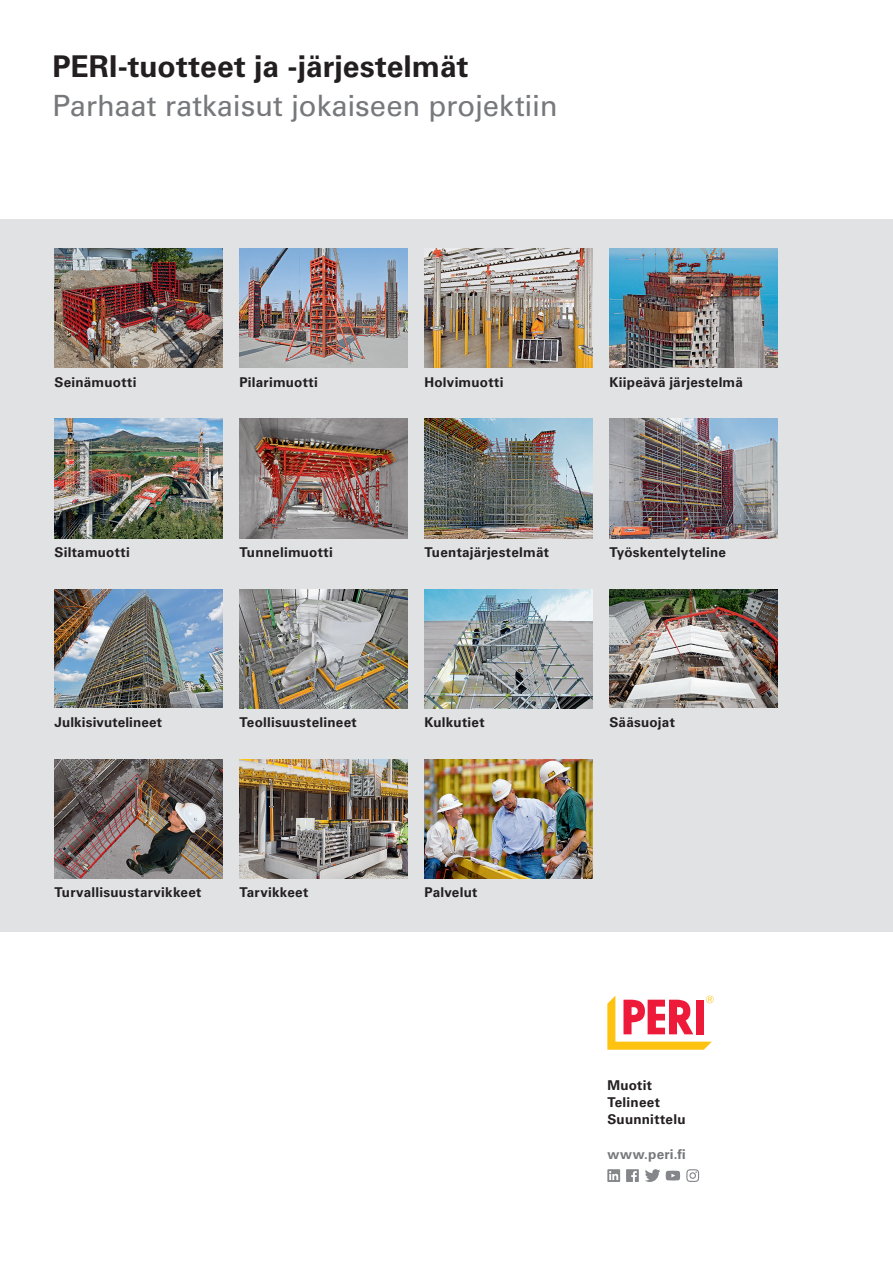
<style>
.page{position:relative;width:893px;height:1263px;background:#fff}
.page>*{position:absolute;margin:0;border:0;box-sizing:border-box;transform-origin:0 0}
.P_20pt_headline_bold{font:700 30px "Univers LT Pro";color:#231f20}
.P_19_5pt_subline_rom{font:29.25px "Univers LTCYR 55 Roman";letter-spacing:-.005em;color:#76787b}
.P_9pt_text_bold_blac{font:700 13.5px "Univers LT Pro";letter-spacing:.015em;color:#231f20}
.P_9pt_text_bold_grey{font:700 13.5px "Univers LT Pro";letter-spacing:.02em;color:#76787b}
</style>
<div class="page">
<div style="left:0;top:219px;width:893px;height:712px;background:#e1e2e4"></div>
<img style="left:55px;top:419px;width:168px;height:119px">
<img style="left:55px;top:589px;width:168px;height:119px">
<img style="left:609px;top:419px;width:168px;height:119px">
<img style="left:424px;top:419px;width:168px;height:119px">
<img style="left:240px;top:419px;width:167px;height:119px">
<img style="left:609px;top:589px;width:168px;height:119px">
<img style="left:240px;top:589px;width:167px;height:119px">
<img style="left:609px;top:249px;width:168px;height:119px">
<img style="left:240px;top:759px;width:167px;height:119px">
<img style="left:240px;top:249px;width:167px;height:119px">
<img style="left:55px;top:249px;width:168px;height:119px">
<img style="left:55px;top:759px;width:168px;height:119px">
<img style="left:424px;top:759px;width:168px;height:119px">
<img style="left:424px;top:589px;width:168px;height:119px">
<img style="left:424px;top:249px;width:168px;height:119px">
<svg style="left:645px;top:1169px;width:15px;height:13px"></svg>
<svg style="left:666px;top:1171px;width:14px;height:9px"></svg>
<svg style="left:607px;top:1169px;width:13px;height:13px"></svg>
<svg style="left:686px;top:1169px;width:13px;height:13px"></svg>
<svg style="left:626px;top:1169px;width:13px;height:13px"></svg>
<svg style="left:607px;top:996px;width:107px;height:54px"></svg>
<p class="P_20pt_headline_bold" style="left:52px;top:49px;width:418px">PERI-tuotteet ja -järjestelmät</p>
<p class="P_19_5pt_subline_rom" style="left:52px;top:85px;width:507px">Parhaat ratkaisut jokaiseen projektiin</p>
<p class="P_9pt_text_bold_blac" style="left:55px;top:374px;width:83px">Seinämuotti</p>
<p class="P_9pt_text_bold_blac" style="left:240px;top:374px;width:80px">Pilarimuotti</p>
<p class="P_9pt_text_bold_blac" style="left:424px;top:374px;width:80px">Holvimuotti</p>
<p class="P_9pt_text_bold_blac" style="left:609px;top:374px;width:135px">Kiipeävä järjestelmä</p>
<p class="P_9pt_text_bold_blac" style="left:55px;top:544px;width:77px">Siltamuotti</p>
<p class="P_9pt_text_bold_blac" style="left:240px;top:544px;width:95px">Tunnelimuotti</p>
<p class="P_9pt_text_bold_blac" style="left:424px;top:544px;width:126px">Tuentajärjestelmät</p>
<p class="P_9pt_text_bold_blac" style="left:609px;top:544px;width:118px">Työskentelyteline</p>
<p class="P_9pt_text_bold_blac" style="left:55px;top:714px;width:109px">Julkisivutelineet</p>
<p class="P_9pt_text_bold_blac" style="left:240px;top:714px;width:119px">Teollisuustelineet</p>
<p class="P_9pt_text_bold_blac" style="left:424px;top:714px;width:62px">Kulkutiet</p>
<p class="P_9pt_text_bold_blac" style="left:609px;top:714px;width:67px">Sääsuojat</p>
<p class="P_9pt_text_bold_blac" style="left:55px;top:884px;width:148px">Turvallisuustarvikkeet</p>
<p class="P_9pt_text_bold_blac" style="left:424px;top:884px;width:54px">Palvelut</p>
<p class="P_9pt_text_bold_blac" style="left:240px;top:884px;width:70px">Tarvikkeet</p>
<p class="P_9pt_text_bold_blac" style="left:607px;top:1077px;width:46px">Muotit</p>
<p class="P_9pt_text_bold_blac" style="left:607px;top:1094px;width:54px">Telineet</p>
<p class="P_9pt_text_bold_blac" style="left:607px;top:1111px;width:80px">Suunnittelu</p>
<p class="P_9pt_text_bold_grey" style="left:607px;top:1146px;width:80px">www.peri.fi</p>
</div>
